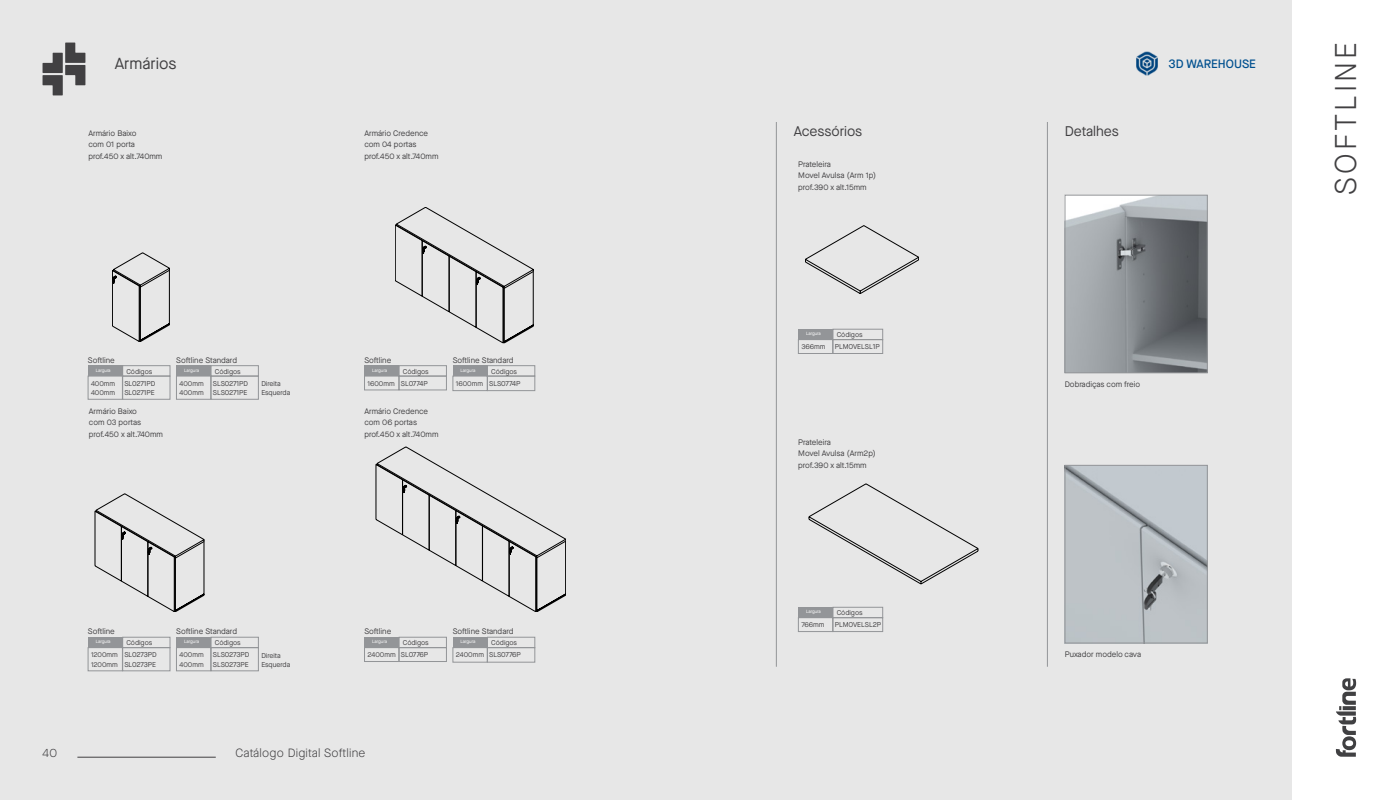
<style>
.page{position:relative;width:1398px;height:800px;background:#fff}
.page>*{position:absolute;margin:0;border:0;box-sizing:border-box;transform-origin:0 0}
.t1{font:300 30px "Maison Neue";letter-spacing:.1em;color:#414042}
.t2{font:16px "Maison Neue";color:#414042}
.t3{font:14px "Maison Neue";color:#414042}
.t4{font:500 12.1px "Maison Neue";color:#00508f}
.t5{font:300 12px "Maison Neue";letter-spacing:.02em;color:#414042}
.t6{font:8px/11.3px "Maison Neue";color:#414042}
.t7{font:7px/9.3px "Maison Neue";color:#414042}
.t8{font:4.6px "Maison Neue";color:#fff}
</style>
<div class="page">
<svg style="left:1335px;top:678px;width:21px;height:78px"></svg>
<div style="left:0;top:0;width:1291px;height:799px;background:#e7e7e7"></div>
<img style="left:1136px;top:51px;width:22px;height:24px">
<hr style="left:77px;top:756px;width:139px;height:1px;background:#414042">
<svg style="left:112px;top:253px;width:57px;height:88px"></svg>
<svg style="left:395px;top:207px;width:138px;height:136px"></svg>
<svg style="left:95px;top:493px;width:109px;height:118px"></svg>
<svg style="left:376px;top:446px;width:190px;height:165px"></svg>
<div style="left:123px;top:376px;width:47px;height:23px;border:1px solid #939598"></div>
<div style="left:123px;top:647px;width:47px;height:23px;border:1px solid #939598"></div>
<div style="left:211px;top:376px;width:47px;height:23px;border:1px solid #939598"></div>
<div style="left:211px;top:647px;width:47px;height:23px;border:1px solid #939598"></div>
<div style="left:123px;top:365px;width:47px;height:11px;border:1px solid #939598"></div>
<div style="left:123px;top:637px;width:47px;height:10px;border:1px solid #939598"></div>
<div style="left:211px;top:365px;width:47px;height:11px;border:1px solid #939598"></div>
<div style="left:211px;top:637px;width:47px;height:10px;border:1px solid #939598"></div>
<div style="left:88px;top:376px;width:35px;height:23px;border:1px solid #939598"></div>
<div style="left:88px;top:647px;width:35px;height:23px;border:1px solid #939598"></div>
<div style="left:176px;top:376px;width:35px;height:23px;border:1px solid #939598"></div>
<div style="left:176px;top:647px;width:35px;height:23px;border:1px solid #939598"></div>
<div style="left:88px;top:365px;width:35px;height:11px;background:#939598"></div>
<div style="left:88px;top:637px;width:35px;height:10px;background:#939598"></div>
<div style="left:176px;top:365px;width:35px;height:11px;background:#939598"></div>
<div style="left:176px;top:637px;width:35px;height:10px;background:#939598"></div>
<div style="left:399px;top:647px;width:47px;height:14px;border:1px solid #939598"></div>
<div style="left:399px;top:376px;width:47px;height:14px;border:1px solid #939598"></div>
<div style="left:487px;top:647px;width:48px;height:15px;border:1px solid #939598"></div>
<div style="left:487px;top:376px;width:48px;height:14px;border:1px solid #939598"></div>
<div style="left:399px;top:637px;width:47px;height:10px;border:1px solid #939598"></div>
<div style="left:399px;top:365px;width:47px;height:11px;border:1px solid #939598"></div>
<div style="left:487px;top:637px;width:48px;height:10px;border:1px solid #939598"></div>
<div style="left:487px;top:365px;width:48px;height:11px;border:1px solid #939598"></div>
<div style="left:364px;top:647px;width:35px;height:14px;border:1px solid #939598"></div>
<div style="left:364px;top:376px;width:35px;height:14px;border:1px solid #939598"></div>
<div style="left:453px;top:647px;width:34px;height:15px;border:1px solid #939598"></div>
<div style="left:453px;top:376px;width:34px;height:14px;border:1px solid #939598"></div>
<div style="left:364px;top:637px;width:35px;height:10px;background:#939598"></div>
<div style="left:364px;top:365px;width:35px;height:11px;background:#939598"></div>
<div style="left:453px;top:637px;width:34px;height:10px;background:#939598"></div>
<div style="left:453px;top:365px;width:34px;height:11px;background:#939598"></div>
<hr style="left:1047px;top:122px;width:1px;height:544px;background:#939598">
<img style="left:1066px;top:467px;width:139px;height:174px">
<div style="left:1064px;top:465px;width:143px;height:178px;border:1px solid #939598"></div>
<img style="left:1066px;top:197px;width:139px;height:174px">
<div style="left:1064px;top:195px;width:143px;height:178px;border:1px solid #939598"></div>
<svg style="left:805px;top:225px;width:113px;height:68px"></svg>
<svg style="left:809px;top:483px;width:169px;height:101px"></svg>
<div style="left:833px;top:339px;width:50px;height:14px;border:1px solid #939598"></div>
<div style="left:833px;top:617px;width:50px;height:14px;border:1px solid #939598"></div>
<div style="left:833px;top:329px;width:50px;height:10px;border:1px solid #939598"></div>
<div style="left:833px;top:607px;width:50px;height:10px;border:1px solid #939598"></div>
<div style="left:798px;top:339px;width:35px;height:14px;border:1px solid #939598"></div>
<div style="left:798px;top:617px;width:35px;height:14px;border:1px solid #939598"></div>
<div style="left:798px;top:329px;width:35px;height:10px;background:#939598"></div>
<div style="left:798px;top:607px;width:35px;height:10px;background:#939598"></div>
<hr style="left:776px;top:122px;width:1px;height:544px;background:#939598">
<svg style="left:43px;top:43px;width:42px;height:52px"></svg>
<h2 class="t2" style="left:115px;top:53px;width:63px">Armários</h2>
<h3 class="t4" style="left:1168px;top:55px;width:89px">3D WAREHOUSE</h3>
<p class="t6" style="left:88px;top:127px;width:76px">Armário Baixo<br>com 01 porta prof.450 x alt.740mm</p>
<p class="t6" style="left:364px;top:127px;width:76px">Armário Credence com 04 portas prof.450 x alt.740mm</p>
<h3 class="t3" style="left:793px;top:122px;width:70px">Acessórios</h3>
<p class="t6" style="left:798px;top:158px;width:79px">Prateleira<br>Movel Avulsa (Arm 1p) prof.390 x alt.15mm</p>
<h3 class="t3" style="left:1064px;top:122px;width:56px">Detalhes</h3>
<p class="t6" style="left:88px;top:354px;width:28px">Softline</p>
<p class="t6" style="left:176px;top:354px;width:62px">Softline Standard</p>
<p class="t6" style="left:364px;top:354px;width:28px">Softline</p>
<p class="t6" style="left:453px;top:354px;width:62px">Softline Standard</p>
<p class="t8" style="left:96px;top:367px;width:16px">Largura</p>
<p class="t7" style="left:126px;top:366px;width:27px">Códigos</p>
<p class="t8" style="left:184px;top:367px;width:16px">Largura</p>
<p class="t7" style="left:215px;top:366px;width:27px">Códigos</p>
<p class="t8" style="left:372px;top:367px;width:16px">Largura</p>
<p class="t7" style="left:403px;top:366px;width:27px">Códigos</p>
<p class="t8" style="left:460px;top:367px;width:16px">Largura</p>
<p class="t7" style="left:491px;top:366px;width:27px">Códigos</p>
<p class="t7" style="left:91px;top:378px;width:26px">400mm<br>400mm</p>
<p class="t7" style="left:124px;top:378px;width:32px">SL0271PD<br>SL0271PE</p>
<p class="t7" style="left:179px;top:378px;width:26px">400mm<br>400mm</p>
<p class="t7" style="left:213px;top:378px;width:37px">SLS0271PD<br>SLS0271PE</p>
<p class="t7" style="left:261px;top:379px;width:30px">Direita<br>Esquerda</p>
<p class="t7" style="left:401px;top:378px;width:28px">SL0774P</p>
<p class="t7" style="left:367px;top:378px;width:29px">1600mm</p>
<p class="t7" style="left:489px;top:378px;width:33px">SLS0774P</p>
<p class="t7" style="left:456px;top:378px;width:29px">1600mm</p>
<p class="t6" style="left:89px;top:405px;width:76px">Armário Baixo<br>com 03 portas prof.450 x alt.740mm</p>
<p class="t6" style="left:364px;top:405px;width:76px">Armário Credence com 06 portas prof.450 x alt.740mm</p>
<p class="t6" style="left:88px;top:625px;width:28px">Softline</p>
<p class="t6" style="left:176px;top:625px;width:62px">Softline Standard</p>
<p class="t6" style="left:364px;top:625px;width:28px">Softline</p>
<p class="t6" style="left:453px;top:625px;width:62px">Softline Standard</p>
<p class="t8" style="left:96px;top:638px;width:16px">Largura</p>
<p class="t7" style="left:126px;top:637px;width:27px">Códigos</p>
<p class="t8" style="left:184px;top:638px;width:16px">Largura</p>
<p class="t7" style="left:215px;top:637px;width:27px">Códigos</p>
<p class="t8" style="left:372px;top:638px;width:16px">Largura</p>
<p class="t7" style="left:403px;top:637px;width:27px">Códigos</p>
<p class="t8" style="left:460px;top:638px;width:16px">Largura</p>
<p class="t7" style="left:491px;top:637px;width:27px">Códigos</p>
<p class="t7" style="left:124px;top:650px;width:34px">SL0273PD<br>SL0273PE</p>
<p class="t7" style="left:91px;top:650px;width:28px">1200mm<br>1200mm</p>
<p class="t7" style="left:179px;top:650px;width:26px">400mm<br>400mm</p>
<p class="t7" style="left:213px;top:650px;width:38px">SLS0273PD<br>SLS0273PE</p>
<p class="t7" style="left:261px;top:650px;width:30px">Direita<br>Esquerda</p>
<p class="t7" style="left:401px;top:650px;width:29px">SL0776P</p>
<p class="t7" style="left:367px;top:650px;width:30px">2400mm</p>
<p class="t7" style="left:489px;top:650px;width:33px">SLS0776P</p>
<p class="t7" style="left:456px;top:650px;width:30px">2400mm</p>
<h3 class="t5" style="left:43px;top:744px;width:16px">40</h3>
<h3 class="t5" style="left:235px;top:744px;width:132px">Catálogo Digital Softline</h3>
<p class="t8" style="left:806px;top:330px;width:16px">Largura</p>
<p class="t7" style="left:801px;top:342px;width:25px">366mm</p>
<p class="t7" style="left:836px;top:330px;width:27px">Códigos</p>
<p class="t7" style="left:834px;top:342px;width:46px">PLMOVELSL1P</p>
<p class="t6" style="left:798px;top:436px;width:79px">Prateleira<br>Movel Avulsa (Arm2p) prof.390 x alt.15mm</p>
<p class="t8" style="left:806px;top:608px;width:16px">Largura</p>
<p class="t7" style="left:801px;top:620px;width:24px">766mm</p>
<p class="t7" style="left:836px;top:608px;width:27px">Códigos</p>
<p class="t7" style="left:834px;top:620px;width:48px">PLMOVELSL2P</p>
<p class="t6" style="left:1064px;top:378px;width:77px">Dobradiças com freio</p>
<p class="t6" style="left:1064px;top:648px;width:78px">Puxador modelo cava</p>
<h1 class="t1" style="left:1326px;top:195px;width:154px;rotate:-90deg">SOFTLINE</h1>
</div>
